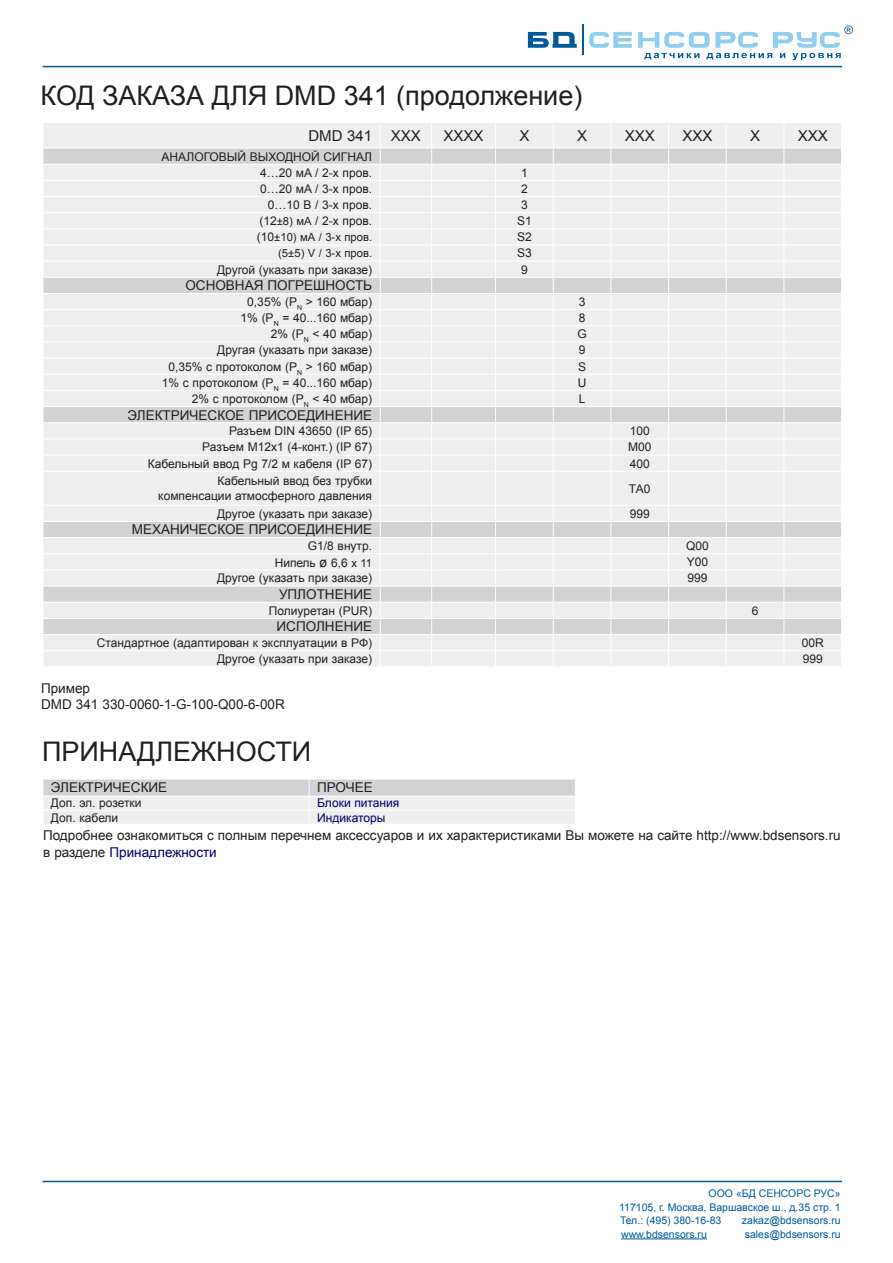
<style>
.page{position:relative;width:893px;height:1263px;background:#fff}
.page>*{position:absolute;margin:0;border:0;box-sizing:border-box;transform-origin:0 0}
.t1{font:27px "Arial";color:#231f20}
.t2{font:15px "Arial";color:#231f20}
.t3{font:13.5px/16.2px "Arial";color:#231f20}
.t4{font:12px "Arial";color:#231f20}
.t5{font:12px "Arial";color:#00006d}
.t6{font:11.25px "Arial";color:#231f20}
.t7{font:10.5px/13.5px "Arial";color:#005999;text-align:justify}
.s1{font-size:11.25px}
.s2{font-size:12px}
.s3{font-size:13.5px}
.s4{color:#00006d}
</style>
<div class="page">
<hr style="left:43px;top:66px;width:799px;height:1px;background:#005999">
<hr style="left:43px;top:1181px;width:799px;height:1px;background:#005999">
<hr style="left:621px;top:1238px;width:86px;height:1px;background:#005999">
<svg style="left:589px;top:32px;width:43px;height:16px"></svg>
<hr style="left:582px;top:25px;width:1px;height:30px;background:#005999">
<svg style="left:528px;top:32px;width:49px;height:16px"></svg>
<svg style="left:638px;top:26px;width:215px;height:34px"></svg>
<div style="left:44px;top:472px;width:797px;height:33px;background:#eeeeef"></div>
<svg style="left:43px;top:123px;width:798px;height:348px;background:#ebebec"></svg>
<hr style="left:380px;top:472px;width:1px;height:33px;background:#fff">
<hr style="left:431px;top:472px;width:1px;height:33px;background:#fff">
<hr style="left:495px;top:472px;width:1px;height:33px;background:#fff">
<hr style="left:553px;top:472px;width:1px;height:33px;background:#fff">
<hr style="left:610px;top:472px;width:1px;height:33px;background:#fff">
<hr style="left:668px;top:472px;width:1px;height:33px;background:#fff">
<hr style="left:726px;top:472px;width:1px;height:33px;background:#fff">
<hr style="left:783px;top:472px;width:1px;height:33px;background:#fff">
<svg style="left:43px;top:506px;width:798px;height:160px;background:#e6e7e8"></svg>
<svg style="left:43px;top:779px;width:532px;height:45px;background:#e4e5e6"></svg>
<p class="t1" style="left:41px;top:77px;width:543px">КОД ЗАКАЗА ДЛЯ DMD 341 (продолжение)</p>
<p class="t2" style="left:308px;top:126px;width:65px">DMD 341</p>
<p class="t2" style="left:391px;top:126px;width:32px">ХХХ</p>
<p class="t2" style="left:444px;top:126px;width:42px">ХХХХ</p>
<p class="t2" style="left:519px;top:126px;width:12px">Х</p>
<p class="t2" style="left:577px;top:126px;width:12px">Х</p>
<p class="t2" style="left:625px;top:126px;width:32px">ХXX</p>
<p class="t2" style="left:682px;top:126px;width:32px">ХXX</p>
<p class="t2" style="left:750px;top:126px;width:12px">Х</p>
<p class="t2" style="left:798px;top:126px;width:32px">ХХХ</p>
<p class="t4" style="left:162px;top:148px;width:212px">АНАЛОГОВЫЙ ВЫХОДНОЙ СИГНАЛ</p>
<p class="t4" style="left:260px;top:165px;width:113px">4…20 мA / 2-х пров.</p>
<p class="t4" style="left:521px;top:165px;width:8px">1</p>
<p class="t4" style="left:260px;top:181px;width:113px">0…20 мA / 3-х пров.</p>
<p class="t4" style="left:521px;top:181px;width:8px">2</p>
<p class="t4" style="left:268px;top:197px;width:106px">0…10 В / 3-х пров.</p>
<p class="t4" style="left:521px;top:197px;width:8px">3</p>
<p class="t4" style="left:259px;top:213px;width:114px">(12<span class="s1">±8) мА</span> / 2-х пров.</p>
<p class="t4" style="left:517px;top:213px;width:16px">S1</p>
<p class="t6" style="left:257px;top:230px;width:117px"><span class="s2">(10</span>±10) мА / 3-х пров.</p>
<p class="t4" style="left:517px;top:229px;width:16px">S2</p>
<p class="t6" style="left:278px;top:246px;width:95px">(5±5) V / 3-х пров.</p>
<p class="t4" style="left:517px;top:245px;width:16px">S3</p>
<p class="t4" style="left:217px;top:262px;width:157px">Другой (указать при заказе)</p>
<p class="t4" style="left:521px;top:262px;width:8px">9</p>
<p class="t3" style="left:185px;top:278px;width:188px">ОСНОВНАЯ ПОГРЕШНОСТЬ</p>
<p class="t4" style="left:247px;top:294px;width:126px">0,35% (P<sub>N</sub> &gt; 160 мбар)</p>
<p class="t4" style="left:579px;top:294px;width:8px">3</p>
<p class="t4" style="left:241px;top:310px;width:133px">1% (P<sub>N</sub> = 40...160 мбар)</p>
<p class="t4" style="left:579px;top:310px;width:8px">8</p>
<p class="t4" style="left:271px;top:326px;width:103px">2% (P<sub>N</sub> &lt; 40 мбар)</p>
<p class="t4" style="left:577px;top:326px;width:11px">G</p>
<p class="t4" style="left:217px;top:342px;width:156px">Другая (указать при заказе)</p>
<p class="t4" style="left:579px;top:342px;width:8px">9</p>
<p class="t4" style="left:168px;top:358px;width:205px">0,35% с протоколом (P<sub>N</sub> &gt; 160 мбар)</p>
<p class="t4" style="left:578px;top:358px;width:10px">S</p>
<p class="t4" style="left:162px;top:375px;width:212px">1% с протоколом (P<sub>N</sub> = 40...160 мбар)</p>
<p class="t4" style="left:578px;top:375px;width:10px">U</p>
<p class="t4" style="left:192px;top:391px;width:182px">2% с протоколом (P<sub>N</sub> &lt; 40 мбар)</p>
<p class="t4" style="left:579px;top:391px;width:8px">L</p>
<p class="t3" style="left:128px;top:407px;width:246px">ЭЛЕКТРИЧЕСКОЕ ПРИСОЕДИНЕНИЕ</p>
<p class="t4" style="left:229px;top:423px;width:144px">Разъем DIN 43650 (IP 65)</p>
<p class="t4" style="left:630px;top:423px;width:22px">100</p>
<p class="t4" style="left:202px;top:439px;width:171px">Разъем М12х1 (4-конт.) (IP 67)</p>
<p class="t4" style="left:628px;top:439px;width:25px">М00</p>
<p class="t4" style="left:148px;top:455px;width:226px">Кабельный ввод Pg 7/2 м кабеля (IP 67)</p>
<p class="t4" style="left:630px;top:455px;width:22px">400</p>
<p class="t4" style="left:218px;top:473px;width:156px">Кабельный ввод без трубки</p>
<p class="t4" style="left:158px;top:488px;width:215px">компенсации атмосферного давления</p>
<p class="t4" style="left:629px;top:481px;width:23px">ТА0</p>
<p class="t4" style="left:217px;top:506px;width:156px">Другое (указать при заказе)</p>
<p class="t4" style="left:630px;top:506px;width:22px">999</p>
<p class="t3" style="left:132px;top:522px;width:242px">МЕХАНИЧЕСКОЕ ПРИСОЕДИНЕНИЕ</p>
<p class="t4" style="left:308px;top:538px;width:66px">G1/8 внутр.</p>
<p class="t4" style="left:686px;top:538px;width:24px">Q00</p>
<p class="t4" style="left:275px;top:555px;width:99px">Нипель <span class="s3">ø</span> 6,6 <span class="s1">х 11</span></p>
<p class="t4" style="left:687px;top:554px;width:23px">Y00</p>
<p class="t4" style="left:217px;top:570px;width:156px">Другое (указать при заказе)</p>
<p class="t4" style="left:687px;top:570px;width:22px">999</p>
<p class="t3" style="left:279px;top:586px;width:95px">УПЛОТНЕНИЕ</p>
<p class="t4" style="left:269px;top:603px;width:105px">Полиуретан (PUR)</p>
<p class="t4" style="left:752px;top:603px;width:8px">6</p>
<p class="t3" style="left:277px;top:619px;width:97px">ИСПОЛНЕНИЕ</p>
<p class="t4" style="left:97px;top:635px;width:277px">Стандартное (адаптирован к эксплуатации в РФ)</p>
<p class="t4" style="left:802px;top:635px;width:24px">00R</p>
<p class="t4" style="left:217px;top:651px;width:156px">Другое (указать при заказе)</p>
<p class="t4" style="left:803px;top:651px;width:22px">999</p>
<p class="t3" style="left:41px;top:680px;width:51px">Пример</p>
<p class="t3" style="left:41px;top:696px;width:245px">DMD 341 330-0060-1-G-100-Q00-6-00R</p>
<p class="t1" style="left:42px;top:734px;width:271px">ПРИНАДЛЕЖНОСТИ</p>
<p class="t3" style="left:51px;top:780px;width:118px">ЭЛЕКТРИЧЕСКИЕ</p>
<p class="t3" style="left:317px;top:780px;width:57px">ПРОЧЕЕ</p>
<p class="t4" style="left:51px;top:795px;width:92px">Доп. эл. розетки</p>
<p class="t5" style="left:317px;top:795px;width:84px">Блоки питания</p>
<p class="t4" style="left:51px;top:809px;width:69px">Доп. кабели</p>
<p class="t5" style="left:317px;top:809px;width:70px">Индикаторы</p>
<p class="t3" style="left:43px;top:828px;width:799px">Подробнее ознакомиться с полным перечнем аксессуаров и их характеристиками Вы можете на сайте http://www.bdsensors.ru в разделе <span class="s4">Принадлежности</span></p>
<p class="t7" style="left:619px;top:1187px;width:223px;text-indent:89px">ООО «БД СЕНСОРС РУС» 117105, г. Москва, Варшавское ш., д.35 стр. 1<br>Тел.: (495) 380-16-83</p>
<p class="t7" style="left:742px;top:1214px;width:100px">zakaz@bdsensors.ru</p>
<p class="t7" style="left:621px;top:1227px;width:87px">www.bdsensors.ru</p>
<p class="t7" style="left:745px;top:1227px;width:97px">sales@bdsensors.ru</p>
</div>
